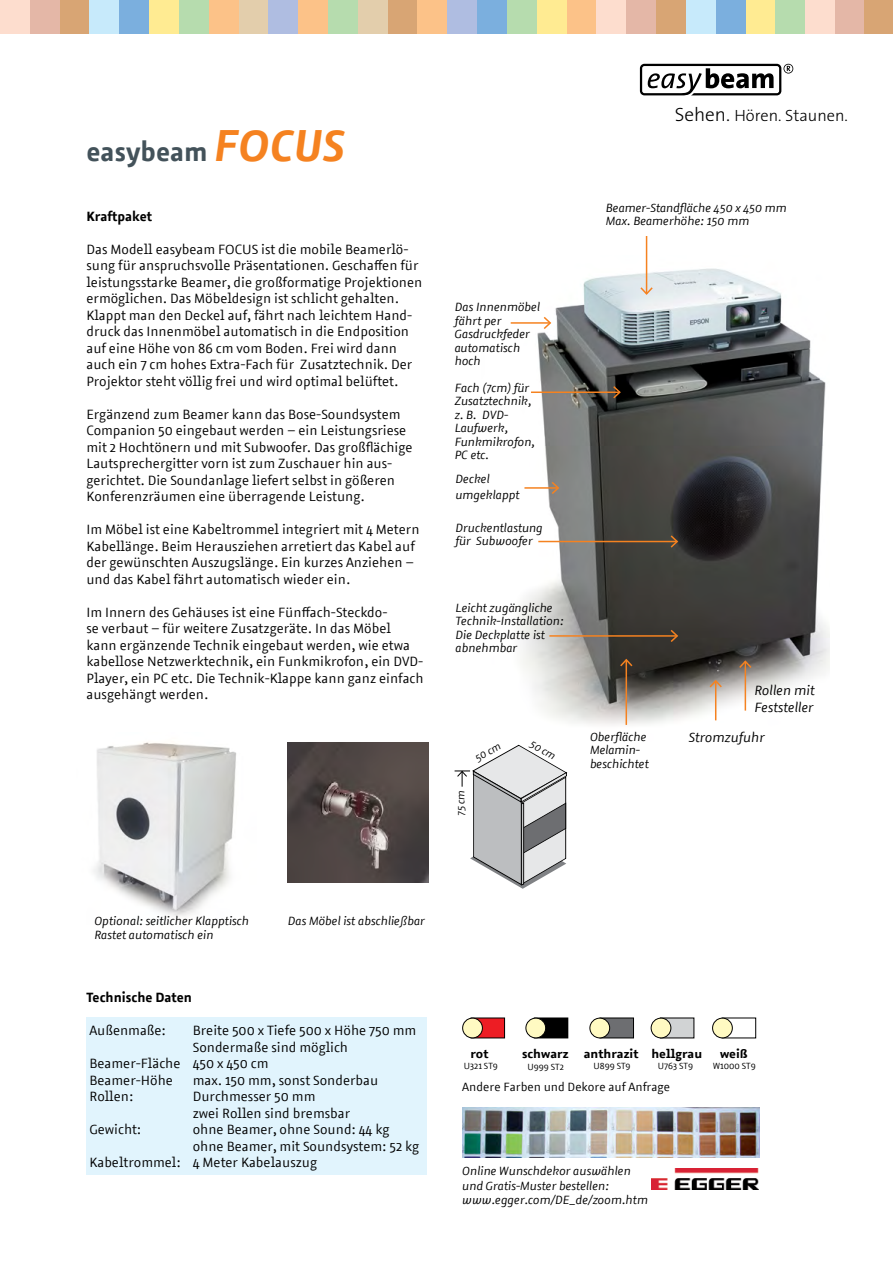
<style>
.page{position:relative;width:893px;height:1263px;background:#fff}
.page>*{position:absolute;margin:0;border:0;box-sizing:border-box;transform-origin:0 0}
.t1{font:700 27px "Azuro";color:#43525a}
.t2{font:300 16.35px "The Sans";color:#000}
.t3{font:13.5px/16.5px "Azuro";color:#000}
.t4{font:italic 13.5px/16.5px "Azuro";color:#000}
.t5{font:700 13.5px "Azuro";color:#000}
.t6{font:italic 12px/13.5px "Azuro";color:#000}
.t7{font:12px "Azuro";color:#000}
.t8{font:700 12px "Azuro";color:#000;scale:1.09 1}
.t9{font:italic 10.5px "Azuro";color:#000}
.t10{font:9px "Azuro";color:#000}
.s1{font-style:italic;font-size:45px;color:#f58220}
.s2{font-size:19.35px}
</style>
<div class="page">
<img style="left:510px;top:256px;width:320px;height:469px">
<svg style="left:640px;top:64px;width:153px;height:31px"></svg>
<div style="left:86px;top:1018px;width:341px;height:157px;background:#e1f4fd"></div>
<hr style="left:524px;top:487px;width:34px;height:2px;background:#f58220">
<svg style="left:550px;top:480px;width:10px;height:16px"></svg>
<hr style="left:538px;top:541px;width:139px;height:1px;background:#f58220">
<svg style="left:669px;top:534px;width:10px;height:15px"></svg>
<hr style="left:549px;top:635px;width:128px;height:2px;background:#f58220">
<svg style="left:669px;top:628px;width:10px;height:16px"></svg>
<hr style="left:745px;top:661px;width:1px;height:50px;background:#f58220">
<svg style="left:738px;top:659px;width:15px;height:10px"></svg>
<hr style="left:715px;top:681px;width:1px;height:39px;background:#f58220">
<svg style="left:708px;top:679px;width:15px;height:10px"></svg>
<hr style="left:626px;top:660px;width:1px;height:65px;background:#f58220">
<svg style="left:619px;top:658px;width:15px;height:10px"></svg>
<hr style="left:511px;top:322px;width:39px;height:2px;background:#f58220">
<svg style="left:542px;top:315px;width:10px;height:16px"></svg>
<hr style="left:531px;top:391px;width:89px;height:2px;background:#f58220">
<svg style="left:612px;top:385px;width:10px;height:15px"></svg>
<hr style="left:646px;top:236px;width:1px;height:58px;background:#f58220">
<svg style="left:639px;top:286px;width:15px;height:10px"></svg>
<svg style="left:455px;top:744px;width:112px;height:145px"></svg>
<img style="left:93px;top:742px;width:144px;height:175px">
<img style="left:288px;top:742px;width:140px;height:141px">
<div style="left:0;top:0;width:30px;height:34px;background:#fdddce"></div>
<div style="left:30px;top:0;width:30px;height:34px;background:#e4b7a7"></div>
<div style="left:60px;top:0;width:29px;height:34px;background:#d8a574"></div>
<div style="left:805px;top:0;width:30px;height:34px;background:#fdddce"></div>
<div style="left:835px;top:0;width:30px;height:34px;background:#e4b7a7"></div>
<div style="left:865px;top:0;width:28px;height:34px;background:#d8a574"></div>
<div style="left:89px;top:0;width:30px;height:34px;background:#c7eafb"></div>
<div style="left:119px;top:0;width:30px;height:34px;background:#7bafde"></div>
<div style="left:149px;top:0;width:30px;height:34px;background:#ffeb92"></div>
<div style="left:179px;top:0;width:30px;height:34px;background:#b6dcae"></div>
<div style="left:209px;top:0;width:30px;height:34px;background:#fcc288"></div>
<div style="left:239px;top:0;width:29px;height:34px;background:#e3ceac"></div>
<div style="left:268px;top:0;width:30px;height:34px;background:#afbde1"></div>
<div style="left:298px;top:0;width:30px;height:34px;background:#fcc288"></div>
<div style="left:328px;top:0;width:30px;height:34px;background:#b6dcae"></div>
<div style="left:358px;top:0;width:30px;height:34px;background:#e3ceac"></div>
<div style="left:388px;top:0;width:30px;height:34px;background:#d8a574"></div>
<div style="left:418px;top:0;width:29px;height:34px;background:#fcc288"></div>
<div style="left:447px;top:0;width:30px;height:34px;background:#afbde1"></div>
<div style="left:477px;top:0;width:30px;height:34px;background:#7bafde"></div>
<div style="left:507px;top:0;width:30px;height:34px;background:#b6dcae"></div>
<div style="left:537px;top:0;width:30px;height:34px;background:#ffeb92"></div>
<div style="left:567px;top:0;width:29px;height:34px;background:#fcc288"></div>
<div style="left:596px;top:0;width:30px;height:34px;background:#fdddce"></div>
<div style="left:626px;top:0;width:30px;height:34px;background:#e4b7a7"></div>
<div style="left:656px;top:0;width:30px;height:34px;background:#d8a574"></div>
<div style="left:686px;top:0;width:30px;height:34px;background:#c7eafb"></div>
<div style="left:716px;top:0;width:30px;height:34px;background:#7bafde"></div>
<div style="left:746px;top:0;width:29px;height:34px;background:#ffeb92"></div>
<div style="left:775px;top:0;width:30px;height:34px;background:#b6dcae"></div>
<img style="left:652px;top:1169px;width:107px;height:20px">
<img style="left:462px;top:1107px;width:297px;height:50px">
<div style="left:471px;top:1018px;width:34px;height:20px;background:#ed1d24"></div>
<div style="left:534px;top:1018px;width:34px;height:20px;background:#000"></div>
<div style="left:600px;top:1018px;width:33px;height:20px;background:#6d6e71"></div>
<div style="left:600px;top:1018px;width:34px;height:20px;border:1px solid #000"></div>
<div style="left:660px;top:1018px;width:34px;height:20px;background:#d1d3d4"></div>
<div style="left:463px;top:1018px;width:19px;height:20px;background:#fffac2;border-radius:50%"></div>
<div style="left:462px;top:1018px;width:21px;height:20px;border:1px solid #000;border-radius:50%"></div>
<div style="left:526px;top:1018px;width:20px;height:20px;background:#fffac2;border-radius:50%"></div>
<div style="left:525px;top:1018px;width:21px;height:20px;border:1px solid #000;border-radius:50%"></div>
<div style="left:590px;top:1018px;width:20px;height:20px;background:#fffac2;border-radius:50%"></div>
<div style="left:589px;top:1018px;width:21px;height:20px;border:1px solid #000;border-radius:50%"></div>
<div style="left:651px;top:1018px;width:20px;height:20px;background:#fffac2;border-radius:50%"></div>
<div style="left:651px;top:1018px;width:20px;height:20px;border:1px solid #000;border-radius:50%"></div>
<div style="left:713px;top:1018px;width:19px;height:20px;background:#fffac2;border-radius:50%"></div>
<div style="left:712px;top:1018px;width:21px;height:20px;border:1px solid #000;border-radius:50%"></div>
<h1 class="t1" style="left:86px;top:130px;width:260px">easybeam <span class="s1">FOCUS</span></h1>
<p class="t5" style="left:86px;top:206px;width:67px">Kraftpaket</p>
<p class="t3" style="left:86px;top:240px;width:337px">Das Modell easybeam FOCUS ist die mobile Beamerlö&shy;sung für anspruchsvolle Präsentationen. Geschaffen für leistungsstarke Beamer, die großformatige Projektionen ermöglichen. Das Möbeldesign ist schlicht gehalten.<br>Klappt man den Deckel auf, fährt nach leichtem Hand&shy;druck das Innenmöbel automatisch in die Endposition auf eine Höhe von 86 cm vom Boden. Frei wird dann auch ein 7 cm hohes Extra-Fach für Zusatztechnik. Der Projektor steht völlig frei und wird optimal belüftet.</p>
<p class="t3" style="left:86px;top:405px;width:328px">Ergänzend zum Beamer kann das Bose-Soundsystem Companion 50 eingebaut werden – ein Leistungsriese mit 2 Hochtönern und mit Subwoofer. Das großflächige Lautsprechergitter vorn ist zum Zuschauer hin aus&shy;gerichtet. Die Soundanlage liefert selbst in gößeren Konferenzräumen eine überragende Leistung.</p>
<p class="t3" style="left:86px;top:521px;width:335px">Im Möbel ist eine Kabeltrommel integriert mit 4 Metern Kabellänge. Beim Herausziehen arretiert das Kabel auf der gewünschten Auszugslänge. Ein kurzes Anziehen – und das Kabel fährt automatisch wieder ein.</p>
<p class="t3" style="left:86px;top:603px;width:339px">Im Innern des Gehäuses ist eine Fünffach-Steckdo-<br>se verbaut – für weitere Zusatzgeräte. In das Möbel kann ergänzende Technik eingebaut werden, wie etwa kabellose Netzwerktechnik, ein Funkmikrofon, ein DVD-Player, ein PC etc. Die Technik-Klappe kann ganz einfach ausgehängt werden.</p>
<p class="t2" style="left:675px;top:102px;width:175px"><span class="s2">Sehen.</span> Hören. Staunen.</p>
<p class="t6" style="left:606px;top:200px;width:183px">Beamer-Standfläche 450 x 450 mm<br>Max. Beamerhöhe: 150 mm</p>
<p class="t6" style="left:455px;top:300px;width:87px">Das Innenmöbel fährt per<br>Gasdruckfeder automatisch hoch</p>
<p class="t6" style="left:455px;top:381px;width:82px">Fach (7cm) für<br>Zusatztechnik, z. B. DVD-<br>Laufwerk,<br>Funkmikrofon,<br>PC etc.</p>
<p class="t6" style="left:456px;top:470px;width:66px;line-height:16.5px">Deckel umgeklappt</p>
<p class="t6" style="left:456px;top:520px;width:89px">Druckentlastung für Subwoofer</p>
<p class="t6" style="left:456px;top:600px;width:110px">Leicht zugängliche<br>Technik-Installation:<br>Die Deckplatte ist abnehmbar</p>
<p class="t9" style="left:472px;top:752px;width:29px;rotate:-30deg">50 cm</p>
<p class="t9" style="left:453px;top:816px;width:28px;rotate:-90deg">75 cm</p>
<p class="t9" style="left:535px;top:737px;width:29px;rotate:30deg">50 cm</p>
<p class="t6" style="left:590px;top:729px;width:60px">Oberfläche<br>Melamin&shy;beschichtet</p>
<p class="t4" style="left:755px;top:682px;width:62px">Rollen mit<br>Feststeller</p>
<p class="t4" style="left:689px;top:728px;width:77px">Stromzufuhr</p>
<p class="t6" style="left:94px;top:913px;width:156px;line-height:14.4px">Optional: seitlicher Klapptisch<br>Rastet automatisch ein</p>
<p class="t6" style="left:288px;top:914px;width:139px">Das Möbel ist abschließbar</p>
<p class="t5" style="left:86px;top:987px;width:107px">Technische Daten</p>
<p class="t3" style="left:89px;top:1022px;width:78px">Außenmaße:</p>
<p class="t3" style="left:193px;top:1022px;width:225px">Breite 500 x Tiefe 500 x Höhe 750 mm</p>
<p class="t3" style="left:193px;top:1038px;width:157px">Sondermaße sind möglich</p>
<p class="t3" style="left:89px;top:1055px;width:180px">Beamer-Fläche 450 x 450 cm</p>
<p class="t3" style="left:89px;top:1071px;width:85px">Beamer-Höhe</p>
<p class="t3" style="left:193px;top:1071px;width:187px">max. 150 mm, sonst Sonderbau</p>
<p class="t3" style="left:89px;top:1088px;width:45px">Rollen:</p>
<p class="t3" style="left:193px;top:1088px;width:159px">Durchmesser 50 mm<br>zwei Rollen sind bremsbar</p>
<p class="t3" style="left:89px;top:1121px;width:53px">Gewicht:</p>
<p class="t3" style="left:193px;top:1121px;width:198px">ohne Beamer, ohne Sound: 44 kg</p>
<p class="t3" style="left:193px;top:1137px;width:228px">ohne Beamer, mit Soundsystem: 52 kg</p>
<p class="t3" style="left:89px;top:1154px;width:229px">Kabeltrommel: 4 Meter Kabelauszug</p>
<p class="t8" style="left:470px;top:1045px;width:18px">rot</p>
<p class="t8" style="left:522px;top:1045px;width:44px">schwarz</p>
<p class="t8" style="left:584px;top:1045px;width:110px">anthrazit hellgrau</p>
<p class="t8" style="left:720px;top:1045px;width:27px">weiß</p>
<p class="t10" style="left:464px;top:1059px;width:35px">U321 ST9</p>
<p class="t10" style="left:528px;top:1060px;width:38px">U999 ST2</p>
<p class="t10" style="left:594px;top:1059px;width:39px">U899 ST9</p>
<p class="t10" style="left:658px;top:1059px;width:37px">U763 ST9</p>
<p class="t10" style="left:713px;top:1059px;width:44px">W1000 ST9</p>
<p class="t7" style="left:462px;top:1078px;width:209px">Andere Farben und Dekore auf Anfrage</p>
<p class="t6" style="left:462px;top:1164px;width:187px;line-height:14.4px">Online Wunschdekor auswählen und Gratis-Muster bestellen: www.egger.com/DE_de/zoom.htm</p>
</div>
